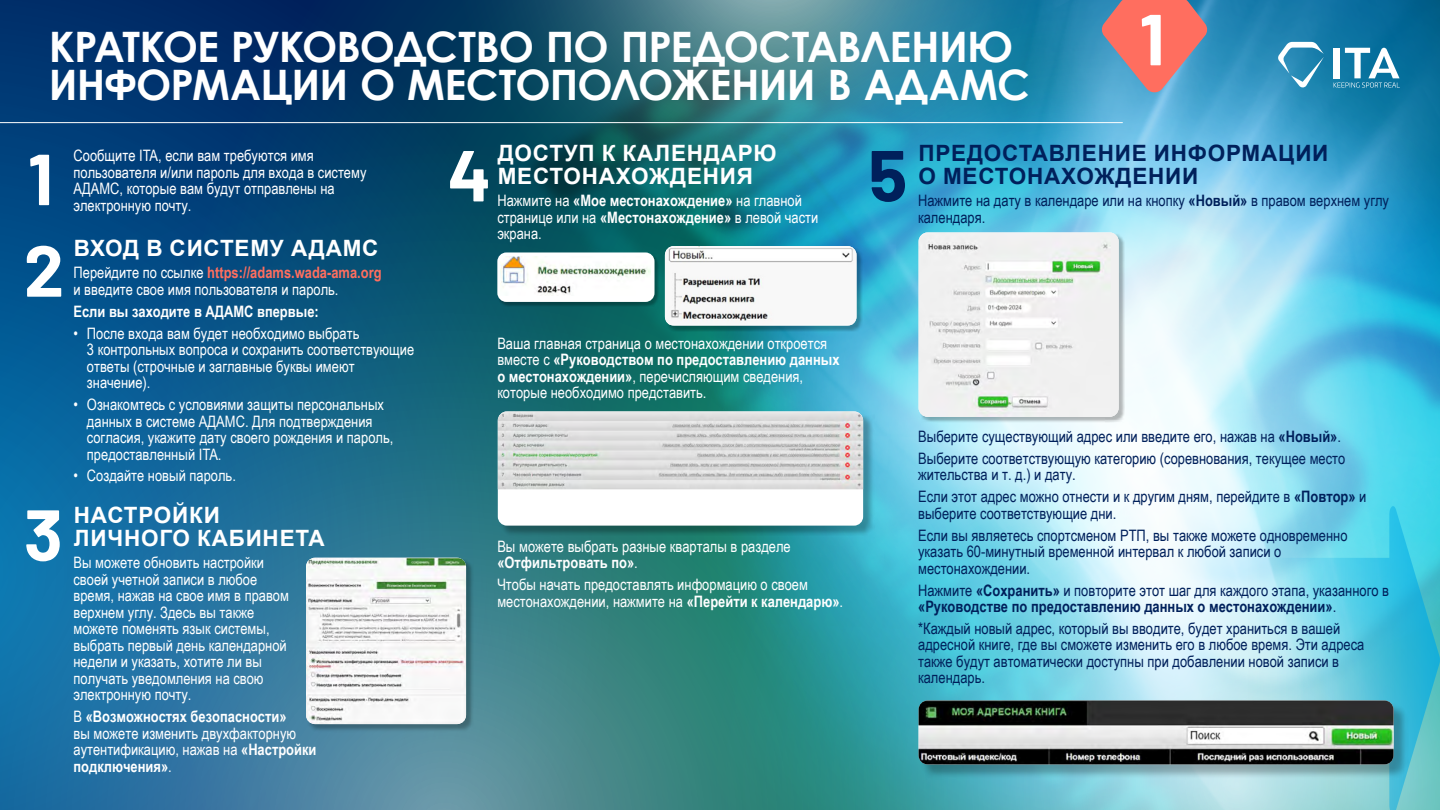
<style>
.page{position:relative;width:1440px;height:810px;background:#fff}
.page>*{position:absolute;margin:0;border:0;box-sizing:border-box;transform-origin:0 0}
.t1{font:700 72.07px "Barlow";color:#fff}
.t2{font:700 72.07px "Barlow";color:#00205b}
.t3{font:700 42px/37.5px "Century Gothic";letter-spacing:-.02em;color:#fff}
.t4{font:700 22.5px/23.2px "Arial";letter-spacing:.035em;color:#fff}
.t5{font:700 22.5px/23.2px "Arial";letter-spacing:.035em;color:#00205b}
.t6{font:15.75px/16.5px "Arial Narrow";color:#fff}
.t7{font:15.75px/16.5px "Arial Narrow";color:#00205b}
.t8{font:700 15.75px/16.5px "Arial Narrow";color:#00205b}
.t9{font:700 15.75px "Arial Narrow";color:#fff}
.s1{font-weight:700;color:#ff6e5f}
.s2{font-weight:700}
.s3{font-weight:400}
</style>
<div class="page">
<img style="left:0;top:0;width:438px;height:90px">
<svg style="left:438px;top:0;width:100px;height:90px;background:#033b5c"></svg>
<svg style="left:0;top:90px;width:538px;height:720px;background:#17628b"></svg>
<img style="left:538px;top:0;width:902px;height:810px">
<svg style="left:1070px;top:558px;width:319px;height:143px;background:#aee5f2"></svg>
<svg style="left:1389px;top:503px;width:51px;height:307px;background:#3fc0d6"></svg>
<svg style="left:1334px;top:48px;width:66px;height:40px"></svg>
<svg style="left:1278px;top:42px;width:46px;height:46px"></svg>
<div style="left:1334px;top:48px;width:6px;height:30px;background:#fff"></div>
<svg style="left:1101px;top:0;width:107px;height:94px;background:#ba8087"></svg>
<hr style="left:0;top:122px;width:1123px;height:1px;background:#fff">
<div style="left:307px;top:559px;width:167px;height:173px;background:#000;opacity:.28"></div>
<img style="left:306px;top:558px;width:160px;height:166px">
<div style="left:498px;top:254px;width:162px;height:53px;background:#000;opacity:.28"></div>
<div style="left:497px;top:252px;width:158px;height:50px;background:#fff;border-radius:9px"></div>
<img style="left:501px;top:256px;width:150px;height:38px">
<div style="left:666px;top:247px;width:197px;height:85px;background:#000;opacity:.28"></div>
<img style="left:665px;top:246px;width:191px;height:79px">
<div style="left:499px;top:413px;width:376px;height:124px;background:#000;opacity:.28"></div>
<div style="left:498px;top:411px;width:365px;height:115px;background:#fff;border-radius:9px"></div>
<img style="left:498px;top:411px;width:365px;height:78px">
<div style="left:920px;top:234px;width:205px;height:189px;background:#000;opacity:.28"></div>
<img style="left:919px;top:232px;width:200px;height:185px">
<div style="left:921px;top:703px;width:487px;height:76px;background:#000;opacity:.28"></div>
<img style="left:919px;top:701px;width:475px;height:63px">
<h2 class="t3" style="left:49px;top:26px;width:982px">КРАТКОЕ РУКОВОДСТВО ПО ПРЕДОСТАВЛЕНИЮ<br>ИНФОРМАЦИИ О МЕСТОПОЛОЖЕНИИ В АДАМС</h2>
<h1 class="t1" style="left:1139px;top:-14px;width:27px">1</h1>
<h1 class="t1" style="left:28px;top:126px;width:27px">1</h1>
<h1 class="t1" style="left:24px;top:217px;width:42px">2</h1>
<h1 class="t1" style="left:24px;top:482px;width:40px">3</h1>
<p class="t6" style="left:74px;top:147px;width:294px">Сообщите ITA, если вам требуются имя пользователя и/или пароль для входа в систему АДАМС, которые вам будут отправлены на электронную почту.</p>
<h3 class="t4" style="left:74px;top:237px;width:306px">ВХОД В СИСТЕМУ АДАМС</h3>
<p class="t6" style="left:74px;top:264px;width:310px">Перейдите по ссылке <span class="s1">https://adams.wada-ama.org </span>и введите свое имя пользователя и пароль.</p>
<p class="t9" style="left:74px;top:299px;width:247px">Если вы заходите в АДАМС впервые:</p>
<p class="t6" style="left:87px;top:324px;width:329px;text-indent:-13px">• После входа вам будет необходимо выбрать<br>3 контрольных вопроса и сохранить соответствующие ответы (строчные и заглавные буквы имеют значение).</p>
<p class="t6" style="left:87px;top:396px;width:308px;text-indent:-13px">• Ознакомтесь с условиями защиты персональных данных в системе АДАМС. Для подтверждения согласия, укажите дату своего рождения и пароль, предоставленный ITA.</p>
<p class="t6" style="left:74px;top:467px;width:164px">• Создайте новый пароль.</p>
<h3 class="t4" style="left:74px;top:504px;width:252px">НАСТРОЙКИ<br>ЛИЧНОГО КАБИНЕТА</h3>
<p class="t6" style="left:74px;top:554px;width:217px">Вы можете обновить настройки своей учетной записи в любое время, нажав на свое имя в правом верхнем углу. Здесь вы также можете поменять язык системы, выбрать первый день календарной недели и указать, хотите ли вы получать уведомления на свою электронную почту.</p>
<p class="t6" style="left:74px;top:708px;width:244px">В <span class="s2">«Возможностях безопасности»<br></span>вы можете изменить двухфакторную аутентификацию, нажав на <span class="s2">«Настройки подключения»</span>.</p>
<h3 class="t4" style="left:498px;top:142px;width:280px">ДОСТУП К КАЛЕНДАРЮ<br>МЕСТОНАХОЖДЕНИЯ</h3>
<p class="t6" style="left:497px;top:192px;width:323px">Нажмите на <span class="s2">«Мое местонахождение»</span> на главной странице или на <span class="s2">«Местонахождение»</span> в левой части экрана.</p>
<h1 class="t1" style="left:448px;top:122px;width:45px">4</h1>
<h1 class="t2" style="left:869px;top:122px;width:40px">5</h1>
<h3 class="t5" style="left:919px;top:142px;width:411px">ПРЕДОСТАВЛЕНИЕ ИНФОРМАЦИИ<br>О МЕСТОНАХОЖДЕНИИ</h3>
<p class="t7" style="left:918px;top:192px;width:472px">Нажмите на дату в календаре или на кнопку <span class="s2">«Новый»</span> в правом верхнем углу календаря.</p>
<p class="t6" style="left:497px;top:334px;width:344px">Ваша главная страница о местонахождении откроется вместе с <span class="s2">«Руководством по предоставлению данных о местонахождении»</span>, перечисляющим сведения, которые необходимо представить.</p>
<p class="t6" style="left:497px;top:537px;width:295px">Вы можете выбрать разные кварталы в разделе <span class="s2">«Отфильтровать по»</span>.</p>
<p class="t6" style="left:497px;top:576px;width:347px">Чтобы начать предоставлять информацию о своем местонахождении, нажмите на <span class="s2">«Перейти к календарю»</span>.</p>
<p class="t7" style="left:918px;top:425px;width:429px;line-height:21.9px">Выберите существующий адрес или введите его, нажав на <span class="s2">«Новый»</span>.<br>Выберите соответствующую категорию (соревнования, текущее место</p>
<p class="t7" style="left:918px;top:463px;width:450px;line-height:21.9px">жительства и т. д.) и дату.<br>Если этот адрес можно отнести и к другим дням, перейдите в <span class="s2">«Повтор»</span> и</p>
<p class="t7" style="left:918px;top:502px;width:431px;line-height:21.9px">выберите соответствующие дни.<br>Если вы являетесь спортсменом РТП, вы также можете одновременно</p>
<p class="t7" style="left:918px;top:543px;width:365px">указать 60-минутный временной интервал к любой записи о местонахождении.</p>
<p class="t8" style="left:918px;top:581px;width:472px"><span class="s3">Нажмите</span> «Сохранить» <span class="s3">и повторите этот шаг для каждого этапа, указанного в </span>«Руководстве по предоставлению данных о местонахождении»<span class="s3">.</span></p>
<p class="t7" style="left:918px;top:620px;width:448px">*Каждый новый адрес, который вы вводите, будет храниться в вашей адресной книге, где вы сможете изменить его в любое время. Эти адреса также будут автоматически доступны при добавлении новой записи в календарь.</p>
</div>
